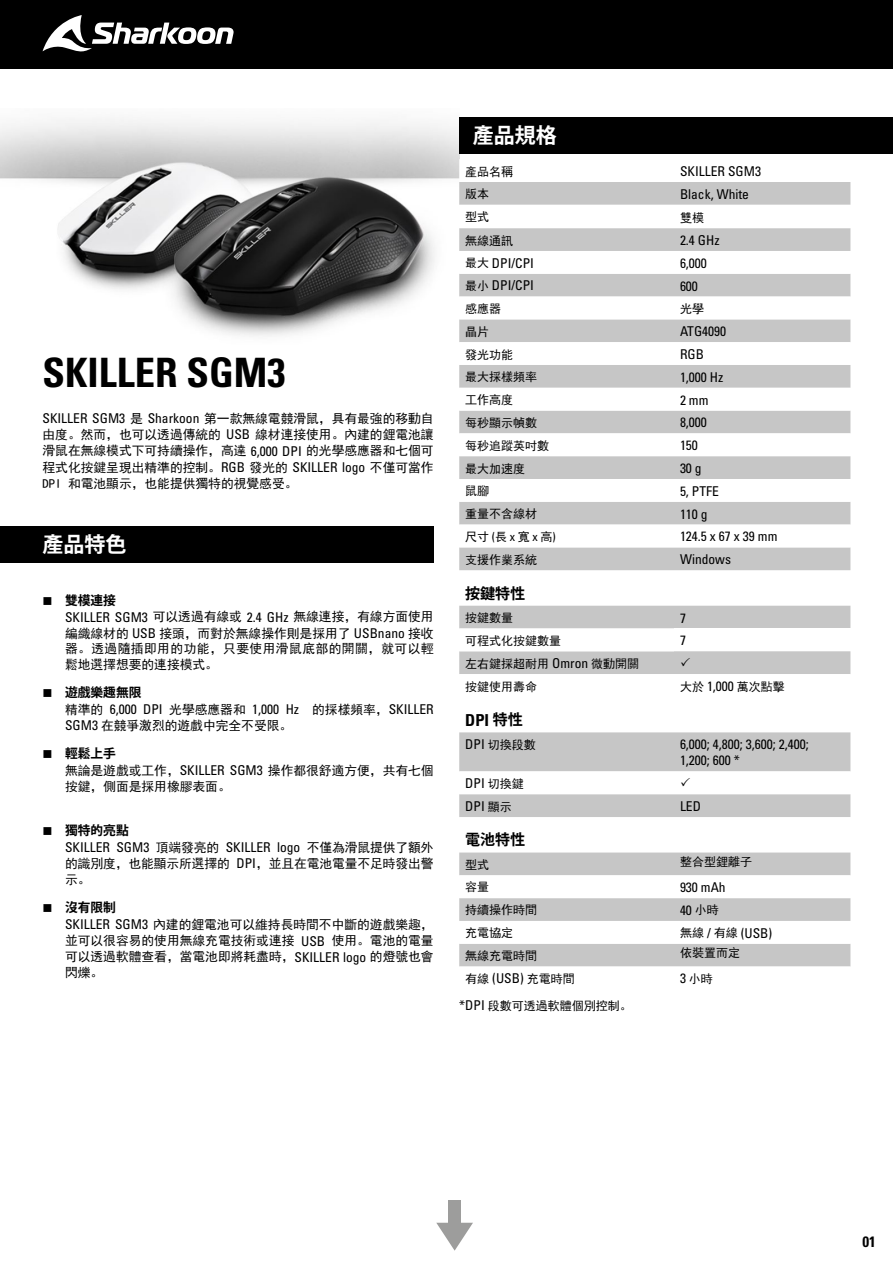
<style>
.page{position:relative;width:893px;height:1263px;background:#fff}
.page>*{position:absolute;margin:0;border:0;box-sizing:border-box;transform-origin:0 0}
.t1{font:40.5px "Univers LTCYR 67 Bold Cond";color:#000}
.t2{font:700 21px "Koz Go Pr 6 N";color:#fff}
.t3{font:16.5px "Univers LTCYR 67 Bold Cond";color:#000}
.t4{font:700 15px "Koz Go Pr 6 N";color:#000}
.t5{font:15px "Univers LTCYR 67 Bold Cond";color:#000}
.t6{font:condensed 13.5px/16.2px "Univers LTCYR 57";color:#000}
.t7{font:12.75px/15.9px "Sim Hei";color:#000;text-align:justify}
.t8{font:700 12.75px "Koz Go Pr 6 N";color:#000}
.t9{font:12px "Sim Hei";color:#000}
.s1{font-family:"Sim Hei";font-stretch:normal;font-size:12.75px}
.s2{font-family:"Univers LTCYR 57";font-stretch:condensed;font-size:13.5px}
.s3{font-family:"Sim Hei";font-stretch:normal;font-size:12px}
.s4{font-family:"Univers LTCYR 57";font-stretch:condensed}
.s5{font-family:"Koz Go Pr 6 N";font-weight:700;font-size:15px}
</style>
<div class="page">
<img style="left:0;top:119px;width:459px;height:217px">
<div style="left:0;top:0;width:893px;height:69px;background:#000"></div>
<svg style="left:436px;top:1223px;width:37px;height:28px"></svg>
<div style="left:449px;top:1200px;width:12px;height:25px;background:#9d9d9c"></div>
<svg style="left:43px;top:15px;width:191px;height:37px"></svg>
<div style="left:459px;top:117px;width:434px;height:37px;background:#000"></div>
<div style="left:459px;top:182px;width:391px;height:388px;background:#c6c6c6"></div>
<svg style="left:459px;top:205px;width:391px;height:46px"></svg>
<svg style="left:459px;top:251px;width:391px;height:296px"></svg>
<svg style="left:459px;top:852px;width:391px;height:115px"></svg>
<div style="left:0;top:526px;width:434px;height:37px;background:#000"></div>
<svg style="left:459px;top:606px;width:391px;height:68px"></svg>
<svg style="left:459px;top:732px;width:391px;height:85px"></svg>
<p class="t1" style="left:43px;top:348px;width:245px">SKILLER SGM3</p>
<p class="t6" style="left:43px;top:410px;width:393px">SKILLER SGM3 <span class="s1">是</span> Sharkoon <span class="s1">第一款無線電競滑鼠，具有最強的移動自</span></p>
<p class="t7" style="left:43px;top:426px;width:393px">由度。然而，也可以透過傳統的 <span class="s2">USB</span> 線材連接使用。內建的鋰電池讓滑鼠在無線模式下可持續操作，高達 <span class="s2">6,000 DPI</span> 的光學感應器和七個可程式化按鍵呈現出精準的控制。<span class="s2">RGB</span> 發光的 <span class="s2">SKILLER logo</span> 不僅可當作DPI 和電池顯示，也能提供獨特的視覺感受。</p>
<p class="t2" style="left:43px;top:533px;width:85px">產品特色</p>
<p class="t8" style="left:43px;top:593px;width:75px">■ 雙模連接</p>
<p class="t7" style="left:65px;top:609px;width:370px"><span class="s2">SKILLER SGM3</span> 可以透過有線或 <span class="s2">2.4 GHz</span> 無線連接，有線方面使用編織線材的 <span class="s2">USB</span> 接頭，而對於無線操作則是採用了 <span class="s2">USBnano</span> 接收器。透過隨插即用的功能，只要使用滑鼠底部的開關，就可以輕鬆地選擇想要的連接模式。</p>
<p class="t8" style="left:43px;top:685px;width:100px">■ 遊戲樂趣無限</p>
<p class="t6" style="left:65px;top:701px;width:370px"><span class="s1">精準的</span> 6,000 DPI <span class="s1">光學感應器和</span> 1,000 Hz <span class="s1">的採樣頻率，</span>SKILLER</p>
<p class="t7" style="left:65px;top:717px;width:229px"><span class="s2">SGM3</span> 在競爭激烈的遊戲中完全不受限。</p>
<p class="t8" style="left:43px;top:746px;width:75px">■ 輕鬆上手</p>
<p class="t7" style="left:65px;top:762px;width:370px">無論是遊戲或工作，<span class="s2">SKILLER SGM3</span> 操作都很舒適方便，共有七個按鍵，側面是採用橡膠表面。</p>
<p class="t8" style="left:43px;top:823px;width:88px">■ 獨特的亮點</p>
<p class="t6" style="left:65px;top:839px;width:370px">SKILLER SGM3 <span class="s1">頂端發亮的</span> SKILLER logo <span class="s1">不僅為滑鼠提供了額外</span></p>
<p class="t7" style="left:65px;top:855px;width:370px">的識別度，也能顯示所選擇的 <span class="s2">DPI</span>，並且在電池電量不足時發出警示。</p>
<p class="t8" style="left:43px;top:900px;width:75px">■ 沒有限制</p>
<p class="t7" style="left:65px;top:916px;width:370px"><span class="s2">SKILLER SGM3</span> 內建的鋰電池可以維持長時間不中斷的遊戲樂趣，並可以很容易的使用無線充電技術或連接 <span class="s2">USB</span> 使用。電池的電量可以透過軟體查看，當電池即將耗盡時，<span class="s2">SKILLER logo</span> 的燈號也會閃爍。</p>
<p class="t2" style="left:473px;top:123px;width:85px">產品規格</p>
<p class="t9" style="left:465px;top:165px;width:49px">產品名稱</p>
<p class="t6" style="left:680px;top:163px;width:82px">SKILLER SGM3</p>
<p class="t9" style="left:465px;top:188px;width:25px">版本</p>
<p class="t6" style="left:680px;top:186px;width:70px">Black, White</p>
<p class="t9" style="left:465px;top:211px;width:25px">型式</p>
<p class="t9" style="left:680px;top:211px;width:25px">雙模</p>
<p class="t9" style="left:465px;top:234px;width:49px">無線通訊</p>
<p class="t6" style="left:680px;top:232px;width:41px">2.4 GHz</p>
<p class="t6" style="left:465px;top:254px;width:70px"><span class="s3">最大</span> DPI/CPI</p>
<p class="t6" style="left:680px;top:254px;width:28px">6,000</p>
<p class="t6" style="left:465px;top:277px;width:70px"><span class="s3">最小</span> DPI/CPI</p>
<p class="t6" style="left:680px;top:277px;width:19px">600</p>
<p class="t9" style="left:465px;top:303px;width:37px">感應器</p>
<p class="t9" style="left:680px;top:303px;width:25px">光學</p>
<p class="t9" style="left:465px;top:325px;width:25px">晶片</p>
<p class="t6" style="left:680px;top:323px;width:48px">ATG4090</p>
<p class="t9" style="left:465px;top:348px;width:49px">發光功能</p>
<p class="t6" style="left:680px;top:346px;width:26px">RGB</p>
<p class="t9" style="left:465px;top:371px;width:73px">最大採樣頻率</p>
<p class="t6" style="left:680px;top:368px;width:45px">1,000 Hz</p>
<p class="t9" style="left:465px;top:394px;width:49px">工作高度</p>
<p class="t6" style="left:680px;top:391px;width:30px">2 mm</p>
<p class="t9" style="left:465px;top:417px;width:73px">每秒顯示幀數</p>
<p class="t6" style="left:680px;top:414px;width:28px">8,000</p>
<p class="t9" style="left:465px;top:439px;width:85px">每秒追蹤英吋數</p>
<p class="t6" style="left:680px;top:437px;width:19px">150</p>
<p class="t9" style="left:465px;top:462px;width:61px">最大加速度</p>
<p class="t6" style="left:680px;top:460px;width:23px">30 g</p>
<p class="t9" style="left:465px;top:485px;width:25px">鼠腳</p>
<p class="t6" style="left:680px;top:482px;width:40px">5, PTFE</p>
<p class="t9" style="left:465px;top:508px;width:73px">重量不含線材</p>
<p class="t6" style="left:680px;top:505px;width:29px">110 g</p>
<p class="t9" style="left:465px;top:531px;width:92px">尺寸 <span class="s4">(</span>長 <span class="s4">x</span> 寬 <span class="s4">x</span> 高<span class="s4">)</span></p>
<p class="t6" style="left:680px;top:528px;width:99px">124.5 x 67 x 39 mm</p>
<p class="t9" style="left:465px;top:553px;width:73px">支援作業系統</p>
<p class="t6" style="left:680px;top:551px;width:52px">Windows</p>
<p class="t4" style="left:465px;top:585px;width:61px">按鍵特性</p>
<p class="t9" style="left:465px;top:612px;width:49px">按鍵數量</p>
<p class="t6" style="left:680px;top:609px;width:7px">7</p>
<p class="t9" style="left:465px;top:635px;width:97px">可程式化按鍵數量</p>
<p class="t6" style="left:680px;top:632px;width:7px">7</p>
<p class="t9" style="left:465px;top:657px;width:175px">左右鍵採超耐用 <span class="s2">Omron</span> 微動開關</p>
<p class="t9" style="left:465px;top:680px;width:73px">按鍵使用壽命</p>
<p class="t9" style="left:680px;top:680px;width:106px">大於 <span class="s2">1,000</span> 萬次點擊</p>
<p class="t3" style="left:465px;top:710px;width:59px">DPI <span class="s5">特性</span></p>
<p class="t9" style="left:465px;top:738px;width:72px"><span class="s2">DPI</span> 切換段數</p>
<p class="t6" style="left:680px;top:736px;width:130px">6,000; 4,800; 3,600; 2,400;<br>1,200; 600 *</p>
<p class="t6" style="left:465px;top:775px;width:60px">DPI <span class="s3">切換鍵</span></p>
<p class="t6" style="left:465px;top:798px;width:48px">DPI <span class="s3">顯示</span></p>
<p class="t6" style="left:680px;top:798px;width:22px">LED</p>
<p class="t4" style="left:465px;top:831px;width:61px">電池特性</p>
<p class="t9" style="left:465px;top:858px;width:25px">型式</p>
<p class="t9" style="left:680px;top:856px;width:73px">整合型鋰離子</p>
<p class="t9" style="left:465px;top:881px;width:25px">容量</p>
<p class="t6" style="left:680px;top:879px;width:47px">930 mAh</p>
<p class="t9" style="left:465px;top:904px;width:73px">持續操作時間</p>
<p class="t6" style="left:680px;top:902px;width:40px">40 <span class="s3">小時</span></p>
<p class="t9" style="left:465px;top:927px;width:49px">充電協定</p>
<p class="t6" style="left:680px;top:924px;width:94px"><span class="s3">無線</span> / <span class="s3">有線</span> (USB)</p>
<p class="t9" style="left:465px;top:949px;width:73px">無線充電時間</p>
<p class="t9" style="left:680px;top:947px;width:61px">依裝置而定</p>
<p class="t9" style="left:465px;top:972px;width:111px">有線 <span class="s2">(USB)</span> 充電時間</p>
<p class="t9" style="left:680px;top:973px;width:34px"><span class="s2">3</span> 小時</p>
<p class="t9" style="left:459px;top:999px;width:174px"><span class="s2">*DPI</span> 段數可透過軟體個別控制。</p>
<p class="t5" style="left:862px;top:1232px;width:15px">01</p>
</div>
